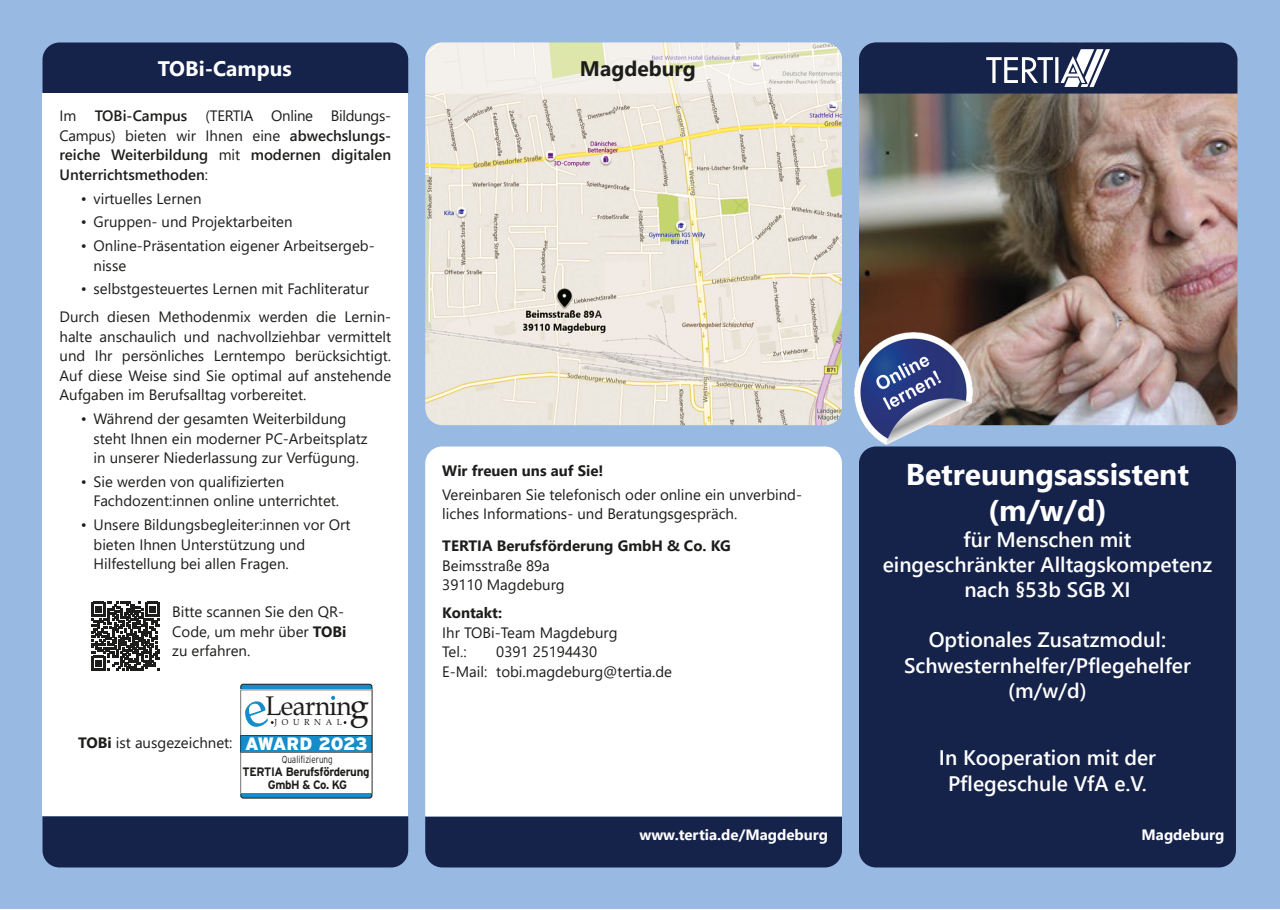
<style>
.page{position:relative;width:1280px;height:910px;background:#fff}
.page>*{position:absolute;margin:0;border:0;box-sizing:border-box;transform-origin:0 0}
.t1{font:36px "Book Antiqua";color:#1d1d1b}
.t2{font:700 30px/36px "Segoe UI";color:#fff;text-align:center}
.t3{font:27px "Book Antiqua";letter-spacing:-.02em;color:#1d1d1b}
.t4{font:600 21px/25.2px "Segoe UI";color:#fff;text-align:center}
.t5{font:700 21px "Segoe UI";color:#fff}
.t6{font:700 21px "Segoe UI";color:#1d1d1b}
.t7{font:15px/19.5px "Segoe UI";color:#1d1d1b}
.t8{font:600 15px/19.5px "Segoe UI";color:#1d1d1b;text-align:justify}
.t9{font:700 15px "Segoe UI";color:#1d1d1b}
.t10{font:700 15px "Segoe UI";color:#fff}
.t11{font:700 12.15px/12.8px "Interstate";letter-spacing:-.03em;color:#1d1d1b;text-align:center;scale:.94 1}
.t12{font:300 10.2px "Interstate";color:#1d1d1b;scale:.79 1}
.t13{font:8.7px "Book Antiqua";letter-spacing:.55em;color:#1d1d1b}
.s1{font-weight:400}
.s2{font-weight:700}
.s3{font-family:"Interstate";font-weight:900;font-size:18px;color:#fff}
</style>
<div class="page">
<div style="left:0;top:0;width:1280px;height:909px;background:#98b9e2"></div>
<img style="left:859px;top:94px;width:378px;height:331px">
<img style="left:425px;top:94px;width:417px;height:331px">
<svg style="left:425px;top:43px;width:417px;height:51px;background:#eeede2"></svg>
<div style="left:859px;top:446px;width:377px;height:421px;background:#15224a;border-radius:17px"></div>
<svg style="left:859px;top:43px;width:378px;height:51px;background:#2a365a"></svg>
<div style="left:43px;top:816px;width:365px;height:51px;background:#15224a"></div>
<div style="left:425px;top:816px;width:417px;height:51px;background:#15224a"></div>
<div style="left:43px;top:43px;width:365px;height:51px;background:#15224a"></div>
<div style="left:43px;top:94px;width:365px;height:722px;background:#fff"></div>
<svg style="left:91px;top:602px;width:69px;height:68px"></svg>
<div style="left:241px;top:684px;width:131px;height:114px;background:linear-gradient(to right,#168dcb,#168dcb);border-radius:2px"></div>
<div style="left:240px;top:684px;width:132px;height:114px;border:1px solid #1d1d1b;border-radius:2px"></div>
<div style="left:425px;top:446px;width:417px;height:370px;background:#fff"></div>
<img style="left:855px;top:333px;width:118px;height:111px">
<svg style="left:240px;top:690px;width:132px;height:104px"></svg>
<h3 class="t5" style="left:158px;top:48px;width:135px">TOBi-Campus</h3>
<p class="t8" style="left:60px;top:105px;width:333px"><span class="s1">Im</span> TOBi-Campus <span class="s1">(TERTIA Online Bildungs-Campus) bieten wir Ihnen eine</span> abwechslungs&shy;reiche Weiterbildung <span class="s1">mit</span> modernen digitalen Unterrichtsmethoden<span class="s1">:</span></p>
<p class="t7" style="left:81px;top:187px;width:122px">• virtuelles Lernen</p>
<p class="t7" style="left:81px;top:211px;width:213px">• Gruppen- und Projektarbeiten</p>
<p class="t7" style="left:94px;top:235px;width:283px;text-indent:-13px">• Online-Präsentation eigener Arbeitsergeb&shy;nisse</p>
<p class="t7" style="left:60px;top:274px;width:333px;line-height:28px;text-align:center">• selbstgesteuertes Lernen mit Fachliteratur<br>Durch diesen Methodenmix werden die Lernin-</p>
<p class="t7" style="left:60px;top:326px;width:333px;text-align:justify">halte anschaulich und nachvollziehbar vermittelt und Ihr persönliches Lerntempo berücksichtigt.<br>Auf diese Weise sind Sie optimal auf anstehende Aufgaben im Berufsalltag vorbereitet.</p>
<p class="t7" style="left:94px;top:408px;width:276px;text-indent:-13px">• Während der gesamten Weiterbildung steht Ihnen ein moderner PC-Arbeitsplatz in unserer Niederlassung zur Verfügung.</p>
<p class="t7" style="left:94px;top:471px;width:247px;text-indent:-13px">• Sie werden von qualifizierten<br>Fachdozent:innen online unterrichtet.</p>
<p class="t7" style="left:94px;top:514px;width:259px;text-indent:-13px">• Unsere Bildungsbegleiter:innen vor Ort bieten Ihnen Unterstützung und<br>Hilfestellung bei allen Fragen.</p>
<p class="t7" style="left:172px;top:601px;width:176px">Bitte scannen Sie den QR-<br>Code, um mehr über <span class="s2">TOBi </span>zu erfahren.</p>
<h3 class="t3" style="left:265px;top:687px;width:88px">Learnin</h3>
<p class="t13" style="left:275px;top:716px;width:69px">JOURNAL</p>
<h1 class="t1" style="left:349px;top:681px;width:21px">g</h1>
<p class="t7" style="left:78px;top:732px;width:291px"><span class="s2">TOBi</span> ist ausgezeichnet: <span class="s3">AWARD 2023</span></p>
<p class="t12" style="left:282px;top:754px;width:66px">Qualifizierung</p>
<p class="t11" style="left:243px;top:765px;width:136px">TERTIA Berufsförderung<br>GmbH &amp; Co. KG</p>
<h3 class="t6" style="left:580px;top:48px;width:117px">Magdeburg</h3>
<p class="t9" style="left:442px;top:456px;width:163px">Wir freuen uns auf Sie!</p>
<p class="t7" style="left:442px;top:483px;width:361px">Vereinbaren Sie telefonisch oder online ein unverbind&shy;liches Informations- und Beratungsgespräch.</p>
<p class="t9" style="left:442px;top:532px;width:290px">TERTIA Berufsförderung GmbH &amp; Co. KG</p>
<p class="t7" style="left:442px;top:554px;width:124px">Beimsstraße 89a<br>39110 Magdeburg</p>
<p class="t9" style="left:442px;top:599px;width:61px">Kontakt:</p>
<p class="t7" style="left:442px;top:621px;width:177px">Ihr TOBi-Team Magdeburg<br>Tel.:</p>
<p class="t7" style="left:442px;top:641px;width:231px;text-indent:54px">0391 25194430<br>E-Mail: tobi.magdeburg@tertia.de</p>
<p class="t10" style="left:639px;top:821px;width:190px">www.tertia.de/Magdeburg</p>
<h2 class="t2" style="left:906px;top:454px;width:285px">Betreuungsassistent (m/w/d)</h2>
<h3 class="t4" style="left:883px;top:525px;width:331px">für Menschen mit<br>eingeschränkter Alltagskompetenz nach §53b SGB XI</h3>
<h3 class="t4" style="left:904px;top:626px;width:288px">Optionales Zusatzmodul:<br>Schwesternhelfer/Pflegehelfer (m/w/d)</h3>
<h3 class="t4" style="left:939px;top:744px;width:218px">In Kooperation mit der<br>Pflegeschule VfA e.V.</h3>
<p class="t10" style="left:1141px;top:821px;width:84px">Magdeburg</p>
</div>
